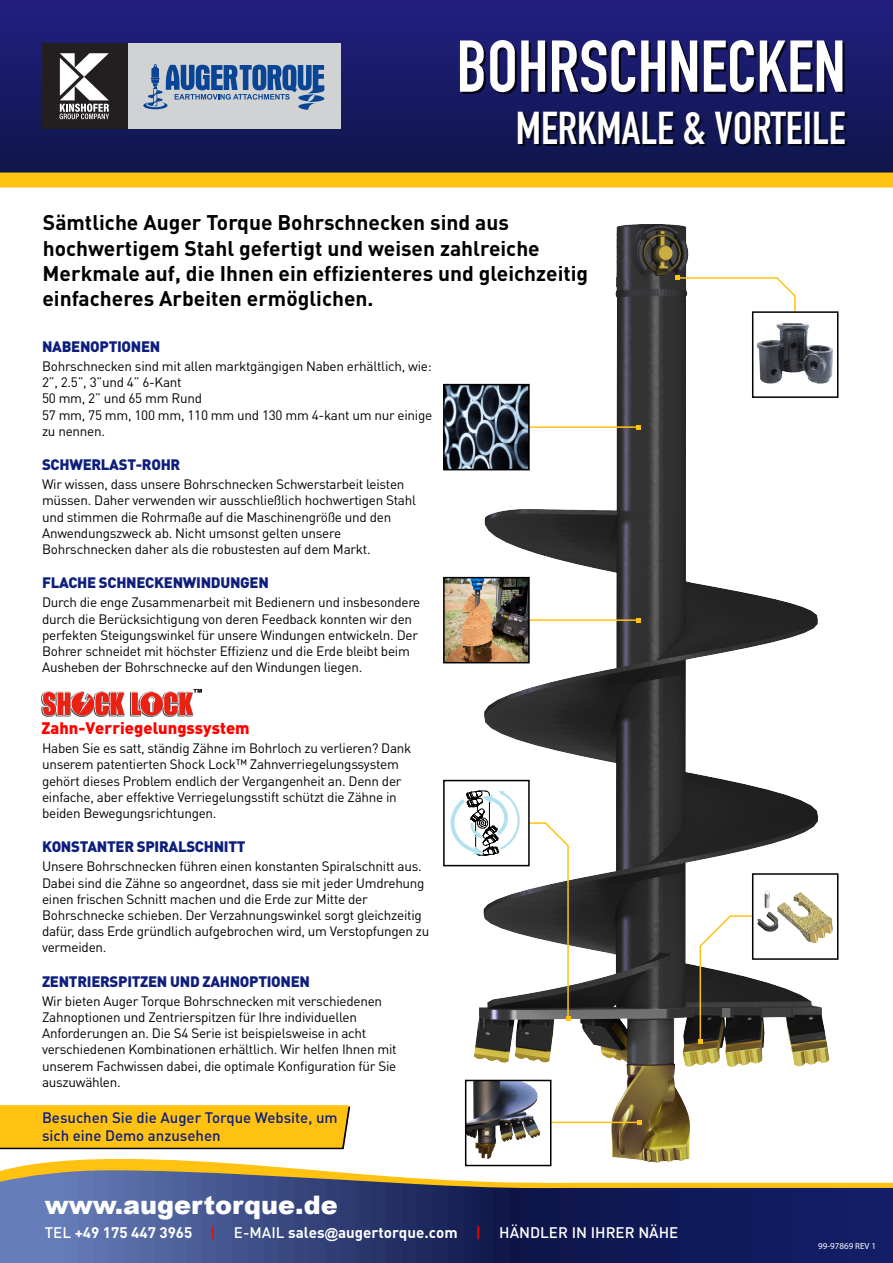
<style>
.page{position:relative;width:893px;height:1263px;background:#fff}
.page>*{position:absolute;margin:0;border:0;box-sizing:border-box;transform-origin:0 0}
.t1{font:72px "DIN Engschrift Std";color:#fff}
.t2{font:45.3px "DIN Engschrift Std";color:#fff}
.t3{font:900 25.5px "Arial";color:#fff}
.t4{font:700 21px/25.2px "DIN Pro";color:#000}
.t5{font:900 16.5px "DIN Pro";color:#f00}
.t6{font:700 15.15px "DIN Pro";color:#fff}
.t7{font:900 15px "DIN Pro";letter-spacing:-.02em;color:#0e1e7d}
.t8{font:500 15px/18px "DIN Pro";color:#0e1e7d}
.t9{font:13.5px/16.2px "DIN Pro";letter-spacing:-.02em;color:#000}
.t10{font:9px "Myriad Pro";color:#fff}
.s1{font-size:49.5px}
.s2{font-weight:500}
.s3{font-weight:500;color:#f00}
.s4{font-family:"Arial";font-size:13.65px}
</style>
<div class="page">
<svg style="left:4px;top:1159px;width:308px;height:11px;fill:#ffc211"></svg>
<svg style="left:0;top:1170px;width:893px;height:93px;background:#47517b"></svg>
<img style="left:454px;top:224px;width:385px;height:943px">
<svg style="left:698px;top:914px;width:77px;height:130px"></svg>
<svg style="left:675px;top:275px;width:121px;height:63px"></svg>
<hr style="left:529px;top:426px;width:110px;height:2px;background:#ffc211">
<svg style="left:636px;top:425px;width:5px;height:5px"></svg>
<hr style="left:529px;top:619px;width:110px;height:2px;background:#ffc211">
<svg style="left:636px;top:618px;width:5px;height:5px"></svg>
<hr style="left:520px;top:1121px;width:119px;height:2px;background:#ffc211">
<svg style="left:637px;top:1120px;width:5px;height:5px"></svg>
<div style="left:753px;top:312px;width:85px;height:85px;background:#fff"></div>
<img style="left:756px;top:323px;width:77px;height:61px">
<div style="left:752px;top:311px;width:86px;height:87px;border:2px solid #000"></div>
<img style="left:446px;top:387px;width:81px;height:80px">
<div style="left:443px;top:384px;width:87px;height:86px;border:2px solid #000"></div>
<img style="left:446px;top:580px;width:81px;height:80px">
<div style="left:443px;top:577px;width:87px;height:86px;border:2px solid #000"></div>
<div style="left:444px;top:780px;width:85px;height:86px;background:#fff"></div>
<svg style="left:452px;top:790px;width:118px;height:231px"></svg>
<div style="left:443px;top:780px;width:87px;height:86px;border:2px solid #000"></div>
<div style="left:466px;top:1080px;width:85px;height:85px;background:#fff"></div>
<img style="left:468px;top:1083px;width:73px;height:76px">
<div style="left:465px;top:1080px;width:86px;height:86px;border:2px solid #000"></div>
<div style="left:753px;top:874px;width:85px;height:85px;background:#fff"></div>
<img style="left:758px;top:890px;width:75px;height:52px">
<div style="left:752px;top:873px;width:86px;height:87px;border:2px solid #000"></div>
<img style="left:42px;top:688px;width:160px;height:28px">
<div style="left:0;top:0;width:893px;height:180px;background:linear-gradient(to bottom,#201e82,#131947)"></div>
<div style="left:0;top:173px;width:893px;height:15px;background:#ffc211"></div>
<div style="left:127px;top:44px;width:213px;height:85px;background:#d1d2d4"></div>
<div style="left:42px;top:44px;width:85px;height:85px;background:#231f20"></div>
<svg style="left:60px;top:53px;width:49px;height:66px"></svg>
<svg style="left:143px;top:64px;width:181px;height:46px"></svg>
<svg style="left:0;top:1105px;width:350px;height:44px;background:#f6bc13"></svg>
<h1 class="t1" style="left:456px;top:24px;width:391px">BOHRSCHNECKEN</h1>
<h2 class="t2" style="left:516px;top:102px;width:331px">MERKMALE <span class="s1">&amp;</span> VORTEILE</h2>
<h3 class="t4" style="left:42px;top:209px;width:547px">Sämtliche Auger Torque Bohrschnecken sind aus hochwertigem Stahl gefertigt und weisen zahlreiche Merkmale auf, die Ihnen ein effizienteres und gleichzeitig einfacheres Arbeiten ermöglichen.</h3>
<p class="t7" style="left:42px;top:336px;width:120px">NABENOPTIONEN</p>
<p class="t9" style="left:42px;top:357px;width:392px">Bohrschnecken sind mit allen marktgängigen Naben erhältlich, wie:<br>2”, 2.5”, 3”und 4” 6-Kant<br>50 mm, 2” und 65 mm Rund<br>57 mm, 75 mm, 100 mm, 110 mm und 130 mm 4-kant um nur einige zu nennen.</p>
<p class="t7" style="left:42px;top:454px;width:140px">SCHWERLAST-ROHR</p>
<p class="t9" style="left:42px;top:476px;width:376px">Wir wissen, dass unsere Bohrschnecken Schwerstarbeit leisten müssen. Daher verwenden wir ausschließlich hochwertigen Stahl und stimmen die Rohrmaße auf die Maschinengröße und den Anwendungszweck ab. Nicht umsonst gelten unsere Bohrschnecken daher als die robustesten auf dem Markt.</p>
<p class="t7" style="left:42px;top:572px;width:228px">FLACHE SCHNECKENWINDUNGEN</p>
<p class="t9" style="left:42px;top:594px;width:380px">Durch die enge Zusammenarbeit mit Bedienern und insbesondere durch die Berücksichtigung von deren Feedback konnten wir den perfekten Steigungswinkel für unsere Windungen entwickeln. Der Bohrer schneidet mit höchster Effizienz und die Erde bleibt beim Ausheben der Bohrschnecke auf den Windungen liegen.</p>
<p class="t5" style="left:42px;top:716px;width:210px">Zahn-Verriegelungssystem</p>
<p class="t9" style="left:42px;top:740px;width:371px">Haben Sie es satt, ständig Zähne im Bohrloch zu verlieren? Dank unserem patentierten Shock Lock™ Zahnverriegelungssystem gehört dieses Problem endlich der Vergangenheit an. Denn der einfache, aber effektive Verriegelungsstift schützt die Zähne in beiden Bewegungsrichtungen.</p>
<p class="t7" style="left:42px;top:836px;width:205px">KONSTANTER SPIRALSCHNITT</p>
<p class="t9" style="left:42px;top:858px;width:389px">Unsere Bohrschnecken führen einen konstanten Spiralschnitt aus.<br>Dabei sind die Zähne so angeordnet, dass sie mit jeder Umdrehung einen frischen Schnitt machen und die Erde zur Mitte der Bohrschnecke schieben. Der Verzahnungswinkel sorgt gleichzeitig dafür, dass Erde gründlich aufgebrochen wird, um Verstopfungen zu vermeiden.</p>
<p class="t7" style="left:42px;top:971px;width:270px">ZENTRIERSPITZEN UND ZAHNOPTIONEN</p>
<p class="t9" style="left:42px;top:992px;width:356px">Wir bieten Auger Torque Bohrschnecken mit verschiedenen Zahnoptionen und Zentrierspitzen für Ihre individuellen Anforderungen an. Die S4 Serie ist beispielsweise in acht verschiedenen Kombinationen erhältlich. Wir helfen Ihnen mit unserem Fachwissen dabei, die optimale Konfiguration für Sie auszuwählen.</p>
<p class="t8" style="left:42px;top:1107px;width:297px">Besuchen Sie die Auger Torque Website, um sich eine Demo anzusehen</p>
<h3 class="t3" style="left:45px;top:1186px;width:294px">www.augertorque.de</h3>
<p class="t6" style="left:45px;top:1222px;width:635px"><span class="s2">TEL</span> +49 175 447 3965 <span class="s3">|</span> <span class="s2">E-MAIL</span> sales<span class="s4">@</span>augertorque.com <span class="s3">|</span> <span class="s2">HÄNDLER IN IHRER NÄHE</span></p>
<p class="t10" style="left:818px;top:1241px;width:59px">99-97869 REV 1</p>
</div>
